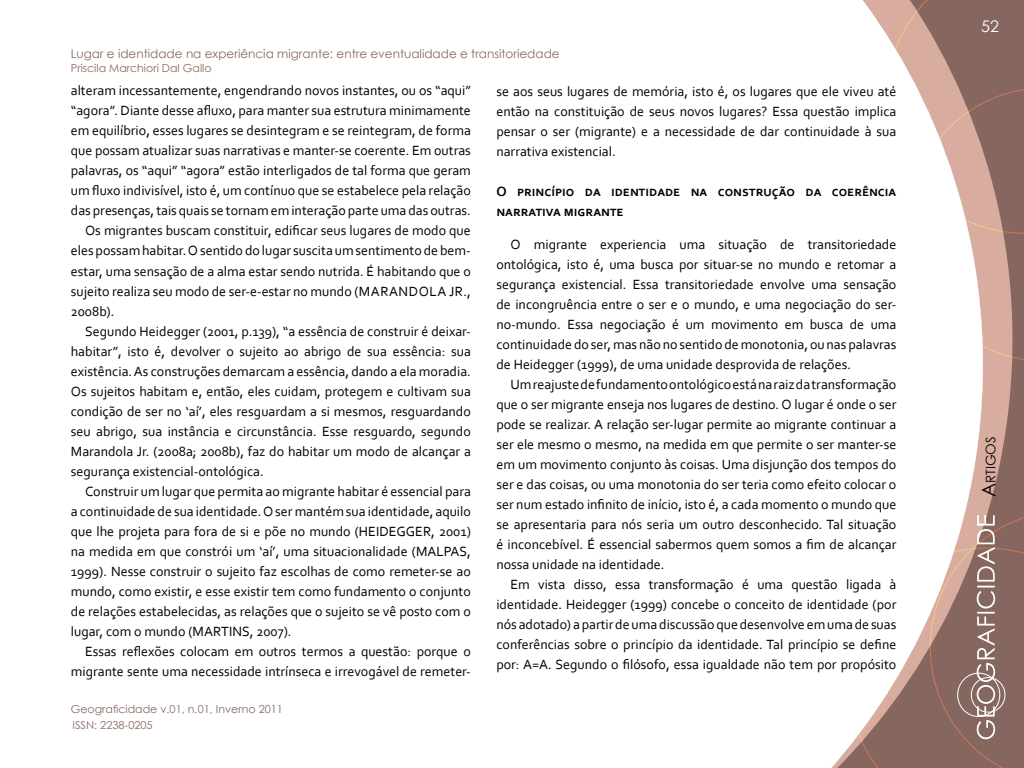
<style>
.page{position:relative;width:1024px;height:768px;background:#fff}
.page>*{position:absolute;margin:0;border:0;box-sizing:border-box;transform-origin:0 0}
.t1{font:16px "Century Gothic";color:#fff}
.t2{font:14px/20px "Corbel";color:#000;text-align:justify}
.t3{font:700 14px/20px "Corbel";color:#000}
.t4{font:13.3px "Century Gothic";color:#000}
.t5{font:12px "Century Gothic";color:#88695d}
.t6{font:11px "Century Gothic";color:#876961}
.t7{font:11px "Century Gothic";color:#88695d}
.s1{font-size:19px}
</style>
<div class="page">
<svg style="left:1012px;top:0;width:12px;height:87px"></svg>
<div style="left:1012px;top:87px;width:12px;height:275px;background:#86675f"></div>
<div style="left:1012px;top:510px;width:12px;height:258px;background:#86675f"></div>
<svg style="left:831px;top:0;width:181px;height:768px"></svg>
<p class="t5" style="left:71px;top:46px;width:490px">Lugar e identidade na experiência migrante: entre eventualidade e transitoriedade</p>
<p class="t7" style="left:71px;top:60px;width:142px">Priscila Marchiori Dal Gallo</p>
<p class="t2" style="left:71px;top:80px;width:402px">alteram incessantemente, engendrando novos instantes, ou os “aqui”</p>
<p class="t2" style="left:71px;top:100px;width:402px">“agora”. Diante desse afluxo, para manter sua estrutura minimamente</p>
<p class="t2" style="left:71px;top:120px;width:402px">em equilíbrio, esses lugares se desintegram e se reintegram, de forma</p>
<p class="t2" style="left:71px;top:140px;width:402px">que possam atualizar suas narrativas e manter-se coerente. Em outras</p>
<p class="t2" style="left:71px;top:160px;width:402px">palavras, os “aqui” “agora” estão interligados de tal forma que geram</p>
<p class="t2" style="left:71px;top:180px;width:402px">um fluxo indivisível, isto é, um contínuo que se estabelece pela relação</p>
<p class="t2" style="left:71px;top:200px;width:402px">das presenças, tais quais se tornam em interação parte uma das outras.</p>
<p class="t2" style="left:85px;top:221px;width:387px">Os migrantes buscam constituir, edificar seus lugares de modo que</p>
<p class="t2" style="left:71px;top:241px;width:402px">eles possam habitar. O sentido do lugar suscita um sentimento de bem-</p>
<p class="t2" style="left:71px;top:261px;width:402px">estar, uma sensação de a alma estar sendo nutrida. É habitando que o</p>
<p class="t2" style="left:71px;top:281px;width:311px">sujeito realiza seu modo de ser-e-estar no mundo (Marandola</p>
<p class="t2" style="left:449px;top:281px;width:23px">Jr.,</p>
<p class="t2" style="left:71px;top:301px;width:45px">2008b).</p>
<p class="t2" style="left:85px;top:321px;width:387px">Segundo Heidegger (2001, p.139), “a essência de construir é deixar-</p>
<p class="t2" style="left:71px;top:341px;width:402px">habitar”, isto é, devolver o sujeito ao abrigo de sua essência: sua</p>
<p class="t2" style="left:71px;top:361px;width:402px">existência. As construções demarcam a essência, dando a ela moradia.</p>
<p class="t2" style="left:71px;top:381px;width:402px">Os sujeitos habitam e, então, eles cuidam, protegem e cultivam sua</p>
<p class="t2" style="left:71px;top:401px;width:402px">condição de ser no ‘aí’, eles resguardam a si mesmos, resguardando</p>
<p class="t2" style="left:71px;top:421px;width:402px">seu abrigo, sua instância e circunstância. Esse resguardo, segundo</p>
<p class="t2" style="left:71px;top:441px;width:402px">Marandola Jr. (2008a; 2008b), faz do habitar um modo de alcançar a</p>
<p class="t2" style="left:71px;top:461px;width:194px">segurança existencial-ontológica.</p>
<p class="t2" style="left:85px;top:481px;width:387px">Construir um lugar que permita ao migrante habitar é essencial para</p>
<p class="t2" style="left:71px;top:501px;width:402px">a continuidade de sua identidade. O ser mantém sua identidade, aquilo</p>
<p class="t2" style="left:71px;top:521px;width:402px">que lhe projeta para fora de si e põe no mundo (HEIDEGGER, 2001)</p>
<p class="t2" style="left:71px;top:541px;width:402px">na medida em que constrói um ‘aí’, uma situacionalidade (MALPAS,</p>
<p class="t2" style="left:71px;top:561px;width:402px">1999). Nesse construir o sujeito faz escolhas de como remeter-se ao</p>
<p class="t2" style="left:71px;top:581px;width:401px">mundo, como existir, e esse existir tem como fundamento o conjunto</p>
<p class="t2" style="left:71px;top:601px;width:401px">de relações estabelecidas, as relações que o sujeito se vê posto com o</p>
<p class="t2" style="left:71px;top:621px;width:222px">lugar, com o mundo (MARTINS, 2007).</p>
<p class="t2" style="left:85px;top:641px;width:387px">Essas reflexões colocam em outros termos a questão: porque o</p>
<p class="t2" style="left:71px;top:661px;width:402px">migrante sente uma necessidade intrínseca e irrevogável de remeter-</p>
<p class="t6" style="left:71px;top:701px;width:214px">Geograficidade v.01, n.01, Inverno 2011</p>
<p class="t6" style="left:73px;top:717px;width:82px">ISSN: 2238-0205</p>
<p class="t2" style="left:496px;top:81px;width:402px">se aos seus lugares de memória, isto é, os lugares que ele viveu até então na constituição de seus novos lugares? Essa questão implica pensar o ser (migrante) e a necessidade de dar continuidade à sua narrativa existencial.</p>
<p class="t3" style="left:496px;top:181px;width:401px">O princípio da identidade na construção da coerência narrativa migrante</p>
<p class="t2" style="left:496px;top:234px;width:402px;text-indent:14px">O migrante experiencia uma situação de transitoriedade ontológica, isto é, uma busca por situar-se no mundo e retomar a segurança existencial. Essa transitoriedade envolve uma sensação de incongruência entre o ser e o mundo, e uma negociação do ser&shy;no-mundo. Essa negociação é um movimento em busca de uma continuidade do ser, mas não no sentido de monotonia, ou nas palavras de Heidegger (1999), de uma unidade desprovida de relações.</p>
<p class="t2" style="left:496px;top:374px;width:402px;text-indent:14px">Um reajuste de fundamento ontológico está na raiz da transformação que o ser migrante enseja nos lugares de destino. O lugar é onde o ser pode se realizar. A relação ser-lugar permite ao migrante continuar a ser ele mesmo o mesmo, na medida em que permite o ser manter-se em um movimento conjunto às coisas. Uma disjunção dos tempos do ser e das coisas, ou uma monotonia do ser teria como efeito colocar o ser num estado infinito de início, isto é, a cada momento o mundo que se apresentaria para nós seria um outro desconhecido. Tal situação é inconcebível. É essencial sabermos quem somos a fim de alcançar nossa unidade na identidade.</p>
<p class="t2" style="left:496px;top:574px;width:402px;text-indent:14px">Em vista disso, essa transformação é uma questão ligada à identidade. Heidegger (1999) concebe o conceito de identidade (por nós adotado) a partir de uma discussão que desenvolve em uma de suas conferências sobre o princípio da identidade. Tal princípio se define por: A=A. Segundo o filósofo, essa igualdade não tem por propósito</p>
<p class="t1" style="left:981px;top:15px;width:19px">52</p>
<p class="t4" style="left:981px;top:497px;width:62px;rotate:-90deg"><span class="s1">A</span>rtigos</p>
</div>
